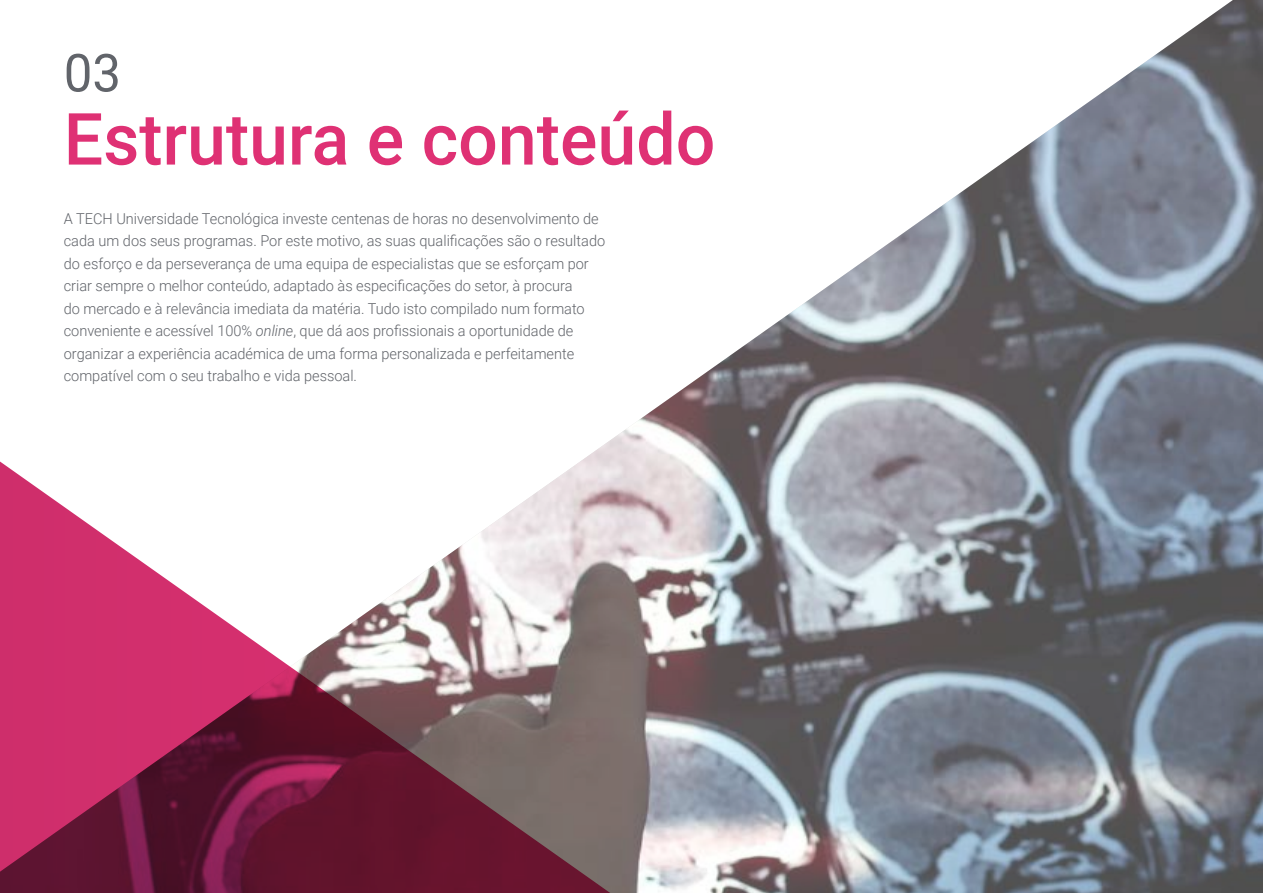
<style>
.page{position:relative;width:1263px;height:893px;background:#fff}
.page>*{position:absolute;margin:0;border:0;box-sizing:border-box;transform-origin:0 0}
.t1{font:500 72px "Roboto";color:#df3174}
.t2{font:52.5px "Roboto";color:#61646a}
.t3{font:300 15px/22.5px "Roboto";color:#61646a}
.s1{font-style:italic}
</style>
<div class="page">
<img style="left:602px;top:0;width:661px;height:893px">
<svg style="left:0;top:446px;width:640px;height:447px"></svg>
<h2 class="t2" style="left:64px;top:36px;width:59px">03</h2>
<h1 class="t1" style="left:64px;top:89px;width:653px">Estrutura e conteúdo</h1>
<p class="t3" style="left:64px;top:207px;width:543px">A TECH Universidade Tecnológica investe centenas de horas no desenvolvimento de cada um dos seus programas. Por este motivo, as suas qualificações são o resultado do esforço e da perseverança de uma equipa de especialistas que se esforçam por criar sempre o melhor conteúdo, adaptado às especificações do setor, à procura<br>do mercado e à relevância imediata da matéria. Tudo isto compilado num formato conveniente e acessível 100% <span class="s1">online</span>, que dá aos profissionais a oportunidade de organizar a experiência académica de uma forma personalizada e perfeitamente compatível com o seu trabalho e vida pessoal.</p>
</div>
